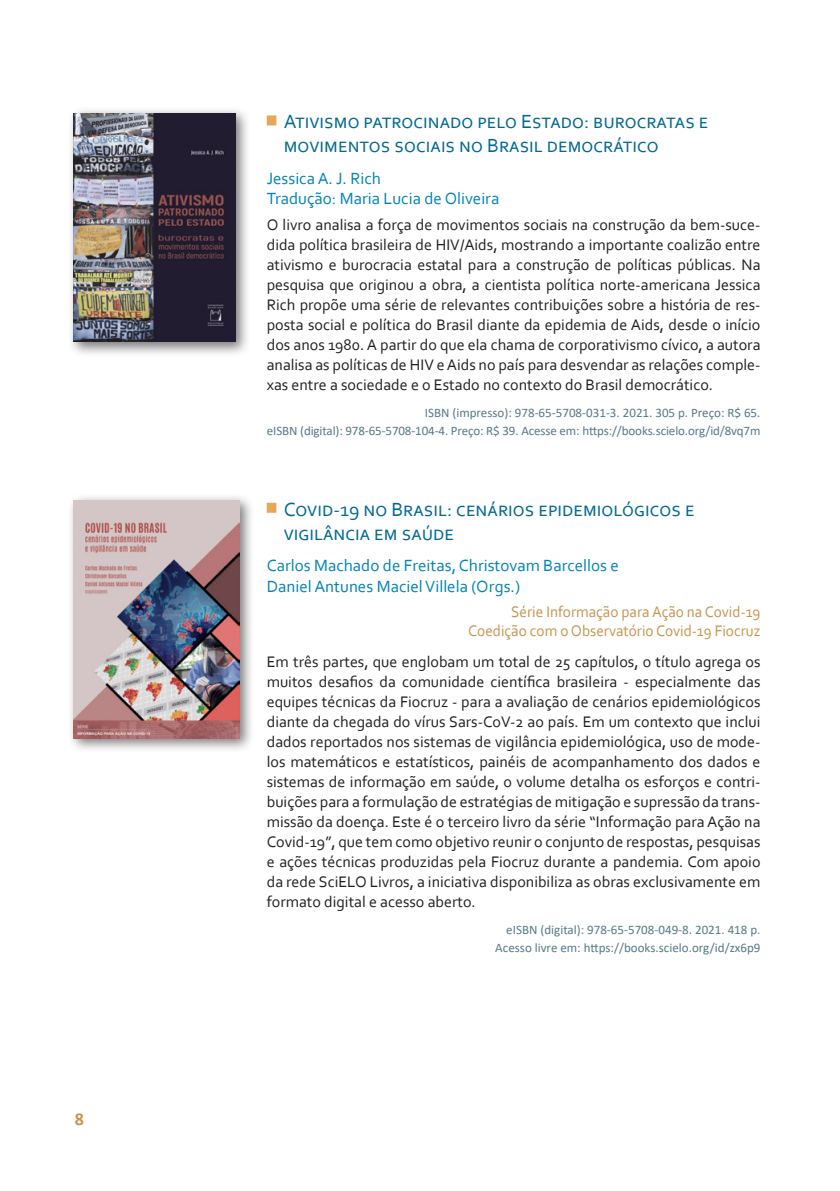
<style>
.page{position:relative;width:840px;height:1191px;background:#fff}
.page>*{position:absolute;margin:0;border:0;box-sizing:border-box;transform-origin:0 0}
.Titulo{font:20px/24px "Corbel";color:#006991}
.t1{font:700 18px "Calibri";color:#c7934d}
.Autor{font:17px/20.4px "Corbel";color:#0083b6}
.Resumo{font:16px/20px "Corbel";color:#231f20;text-align:justify}
.Colecao{font:16px/19.2px "Corbel";color:#c7934d;text-align:right;scale:.95 1}
.Preço{font:13px/18px "Calibri";color:#587a89;text-align:right}
</style>
<div class="page">
<div style="left:266px;top:115px;width:10px;height:10px;background:#e6a858"></div>
<div style="left:266px;top:503px;width:10px;height:10px;background:#e6a858"></div>
<div style="left:67px;top:106px;width:183px;height:251px;background:#231f20;opacity:.6"></div>
<img style="left:74px;top:113px;width:162px;height:229px">
<div style="left:67px;top:493px;width:187px;height:260px;background:#231f20;opacity:.6"></div>
<img style="left:74px;top:500px;width:165px;height:238px">
<p class="t1" style="left:75px;top:1106px;width:11px">8</p>
<p class="Titulo" style="left:283px;top:109px;width:426px">Ativismo patrocinado pelo Estado: burocratas e movimentos sociais no Brasil democrático</p>
<p class="Autor" style="left:266px;top:168px;width:234px">Jessica A. J. Rich<br>Tradução: Maria Lucia de Oliveira</p>
<p class="Resumo" style="left:266px;top:214px;width:495px">O livro analisa a força de movimentos sociais na construção da bem-suce&shy;dida política brasileira de HIV/Aids, mostrando a importante coalizão entre ativismo e burocracia estatal para a construção de políticas públicas. Na pesquisa que originou a obra, a cientista política norte-americana Jessica Rich propõe uma série de relevantes contribuições sobre a história de res&shy;posta social e política do Brasil diante da epidemia de Aids, desde o início dos anos 1980. A partir do que ela chama de corporativismo cívico, a autora analisa as políticas de HIV e Aids no país para desvendar as relações comple&shy;xas entre a sociedade e o Estado no contexto do Brasil democrático.</p>
<p class="Preço" style="left:267px;top:403px;width:495px">ISBN (impresso): 978-65-5708-031-3. 2021. 305 p. Preço: R$ 65.<br>eISBN (digital): 978-65-5708-104-4. Preço: R$ 39. Acesse em: https://books.scielo.org/id/8vq7m</p>
<p class="Titulo" style="left:283px;top:496px;width:412px">Covid-19 no Brasil: cenários epidemiológicos e vigilância em saúde</p>
<p class="Autor" style="left:266px;top:555px;width:353px">Carlos Machado de Freitas, Christovam Barcellos e<br>Daniel Antunes Maciel Villela (Orgs.)</p>
<p class="Colecao" style="left:468px;top:601px;width:309px">Série Informação para Ação na Covid-19<br>Coedição com o Observatório Covid-19 Fiocruz</p>
<p class="Resumo" style="left:266px;top:651px;width:495px">Em três partes, que englobam um total de 25 capítulos, o título agrega os muitos desafios da comunidade científica brasileira - especialmente das equipes técnicas da Fiocruz - para a avaliação de cenários epidemiológicos diante da chegada do vírus Sars-CoV-2 ao país. Em um contexto que inclui dados reportados nos sistemas de vigilância epidemiológica, uso de mode&shy;los matemáticos e estatísticos, painéis de acompanhamento dos dados e sistemas de informação em saúde, o volume detalha os esforços e contri&shy;buições para a formulação de estratégias de mitigação e supressão da trans&shy;missão da doença. Este é o terceiro livro da série “Informação para Ação na Covid-19”, que tem como objetivo reunir o conjunto de respostas, pesquisas e ações técnicas produzidas pela Fiocruz durante a pandemia. Com apoio da rede SciELO Livros, a iniciativa disponibiliza as obras exclusivamente em formato digital e acesso aberto.</p>
<p class="Preço" style="left:495px;top:920px;width:266px">eISBN (digital): 978-65-5708-049-8. 2021. 418 p.<br>Acesso livre em: https://books.scielo.org/id/zx6p9</p>
</div>
